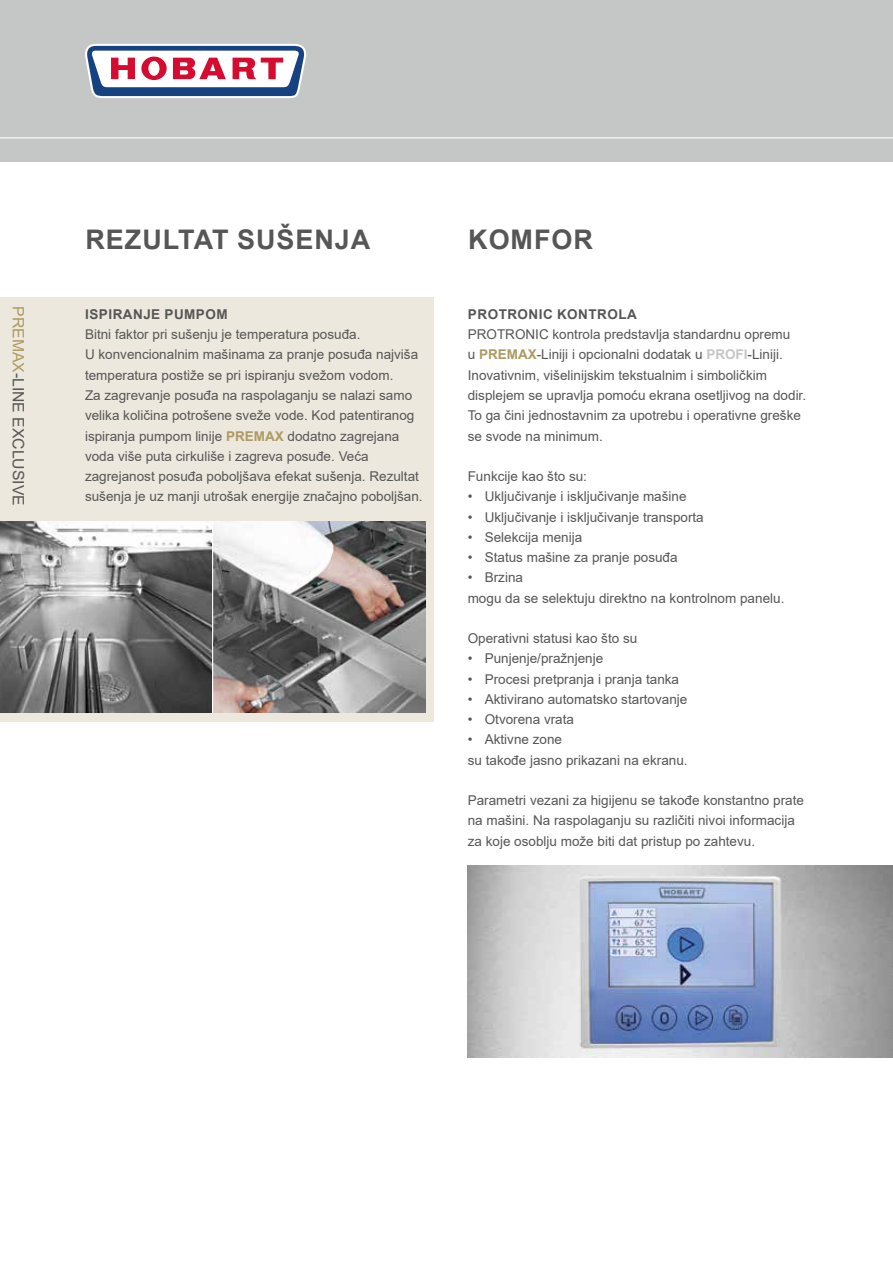
<style>
.page{position:relative;width:893px;height:1263px;background:#fff}
.page>*{position:absolute;margin:0;border:0;box-sizing:border-box;transform-origin:0 0}
.t1{font:700 27px "Arial";letter-spacing:.035em;color:#565656}
.t2{font:15.75px "Arial";color:#565656}
.t3{font:13.5px/20.2px "Arial";color:#565656}
.t4{font:700 13.5px "Arial";letter-spacing:.035em;color:#565656}
.s1{color:#ae9a63}
.s2{font-weight:700;color:#ae9a63}
.s3{font-weight:700;color:#c5c6c6}
</style>
<div class="page">
<div style="left:0;top:0;width:893px;height:162px;background:#c5c6c6"></div>
<hr style="left:0;top:137px;width:893px;height:1px;background:#fff">
<svg style="left:85px;top:44px;width:221px;height:54px;background:#b59fb7"></svg>
<div style="left:0;top:298px;width:434px;height:424px;background:#ede8dd"></div>
<img style="left:468px;top:866px;width:425px;height:191px">
<img style="left:0;top:521px;width:425px;height:192px">
<hr style="left:212px;top:521px;width:1px;height:192px;background:#fff">
<h1 class="t1" style="left:86px;top:221px;width:286px">REZULTAT SUŠENJA</h1>
<h1 class="t1" style="left:468px;top:221px;width:126px">KOMFOR</h1>
<p class="t2" style="left:29px;top:306px;width:201px;rotate:90deg"><span class="s1">PREMAX</span>-LINE EXCLUSIVE</p>
<p class="t4" style="left:85px;top:305px;width:144px">ISPIRANJE PUMPOM</p>
<p class="t3" style="left:85px;top:324px;width:339px">Bitni faktor pri sušenju je temperatura posuđa.<br>U konvencionalnim mašinama za pranje posuđa najviša temperatura postiže se pri ispiranju svežom vodom.<br>Za zagrevanje posuđa na raspolaganju se nalazi samo velika količina potrošene sveže vode. Kod patentiranog ispiranja pumpom linije <span class="s2">PREMAX</span> dodatno zagrejana voda više puta cirkuliše i zagreva posuđe. Veća zagrejanost posuđa poboljšava efekat sušenja. Rezultat sušenja je uz manji utrošak energije značajno poboljšan.</p>
<p class="t4" style="left:468px;top:305px;width:170px">PROTRONIC KONTROLA</p>
<p class="t3" style="left:468px;top:324px;width:340px">PROTRONIC kontrola predstavlja standardnu opremu<br>u <span class="s2">PREMAX</span>-Liniji i opcionalni dodatak u <span class="s3">PROFI</span>-Liniji.<br>Inovativnim, višelinijskim tekstualnim i simboličkim displejem se upravlja pomoću ekrana osetljivog na dodir.<br>To ga čini jednostavnim za upotrebu i operativne greške se svode na minimum.</p>
<p class="t3" style="left:468px;top:466px;width:121px">Funkcije kao što su:</p>
<p class="t3" style="left:468px;top:486px;width:220px">• Uključivanje i isključivanje mašine</p>
<p class="t3" style="left:468px;top:506px;width:238px">• Uključivanje i isključivanje transporta</p>
<p class="t3" style="left:468px;top:527px;width:116px">• Selekcija menija</p>
<p class="t3" style="left:468px;top:547px;width:211px">• Status mašine za pranje posuđa</p>
<p class="t3" style="left:468px;top:567px;width:318px">• Brzina<br>mogu da se selektuju direktno na kontrolnom panelu.</p>
<p class="t3" style="left:468px;top:628px;width:171px">Operativni statusi kao što su</p>
<p class="t3" style="left:468px;top:648px;width:137px">• Punjenje/pražnjenje</p>
<p class="t3" style="left:468px;top:668px;width:213px">• Procesi pretpranja i pranja tanka</p>
<p class="t3" style="left:468px;top:689px;width:221px">• Aktivirano automatsko startovanje</p>
<p class="t3" style="left:468px;top:709px;width:108px">• Otvorena vrata</p>
<p class="t3" style="left:468px;top:729px;width:221px">• Aktivne zone<br>su takođe jasno prikazani na ekranu.</p>
<p class="t3" style="left:468px;top:790px;width:338px">Parametri vezani za higijenu se takođe konstantno prate na mašini. Na raspolaganju su različiti nivoi informacija za koje osoblju može biti dat pristup po zahtevu.</p>
</div>
